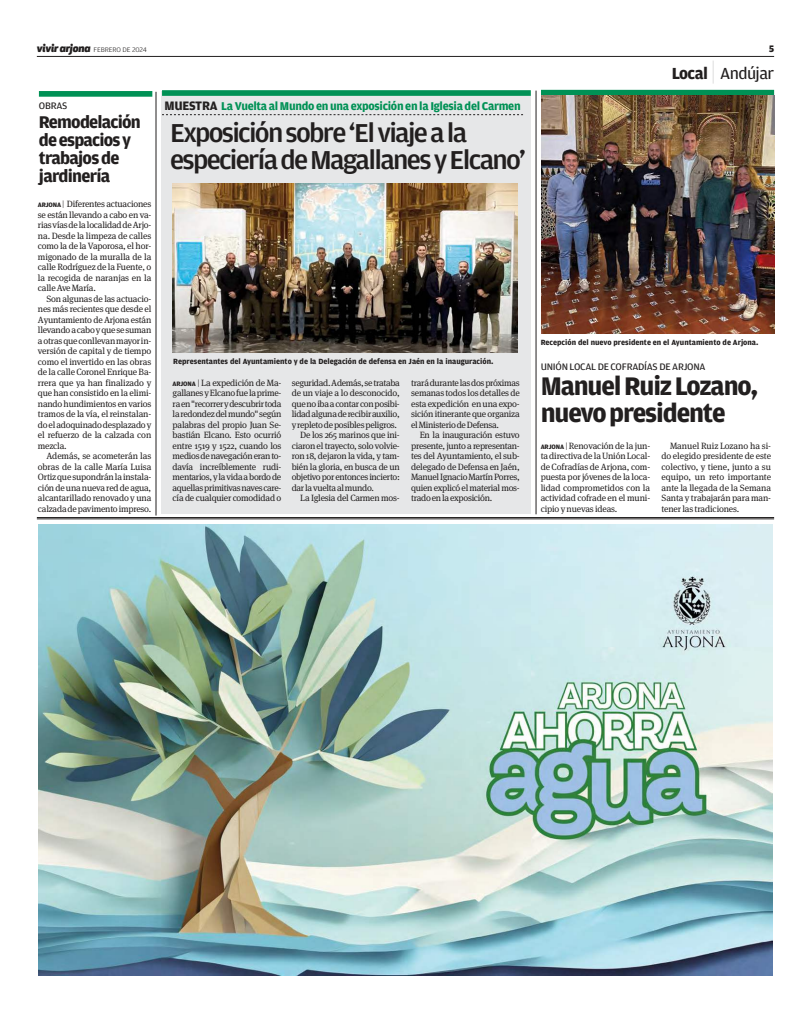
<style>
.page{position:relative;width:811px;height:1021px;background:#fff}
.page>*{position:absolute;margin:0;border:0;box-sizing:border-box;transform-origin:0 0}
.t1{font:500 27.5px/27.5px "Amplitude";letter-spacing:-.06em;color:#221f1f;scale:1.05 1}
.t2{font:700 27px/27px "Amplitude";letter-spacing:-.045em;color:#221f1f}
.t3{font:700 18px/18px "Amplitude";letter-spacing:-.045em;color:#221f1f}
.t4{font:17px "Amplitude";letter-spacing:-.035em;color:#221f1f;scale:1.05 1}
.t5{font:700 12px "Amplitude";letter-spacing:-.025em;color:#009155}
.t6{font:10px "Amplitude";letter-spacing:-.025em;color:#221f1f;scale:1.05 1}
.t7{font:900 10px "Amplitude";color:#221f1f}
.t8{font:9.1px/10.5px "Meta Serif OT";letter-spacing:-.025em;color:#221f1f;text-align:justify}
.t9{font:700 8px "Amplitude";color:#221f1f}
.t10{font:300 7px "Amplitude";letter-spacing:-.01em;color:#221f1f;scale:1.1 1}
.s1{font-family:"Apex New";font-weight:800;font-style:italic;font-size:11px}
.s2{font-family:"Amplitude";font-weight:700;font-size:6.8px}
.s3{font-family:"Amplitude";font-weight:300}
.s4{font-size:13px;color:#221f1f}
.s5{font-weight:700}
.s6{font-family:"Apex New";font-weight:100;font-size:23px}
</style>
<div class="page">
<hr style="left:37px;top:517px;width:737px;height:1px;background:#221f1f">
<hr style="left:37px;top:518px;width:737px;height:1px;background:#221f1f">
<img style="left:39px;top:524px;width:733px;height:451px">
<hr style="left:37px;top:56px;width:737px;height:1px;background:#221f1f">
<div style="left:162px;top:91px;width:369px;height:423px;background:#e6e7e8"></div>
<div style="left:162px;top:90px;width:369px;height:6px;background:#009155"></div>
<svg style="left:162px;top:114px;width:361px;height:1px"></svg>
<img style="left:173px;top:183px;width:344px;height:169px">
<hr style="left:536px;top:91px;width:1px;height:423px;background:#221f1f">
<div style="left:541px;top:90px;width:233px;height:5px;background:#009155"></div>
<hr style="left:156px;top:92px;width:1px;height:423px;background:#221f1f">
<div style="left:39px;top:91px;width:113px;height:6px;background:#009155"></div>
<img style="left:541px;top:96px;width:233px;height:238px">
<p class="t10" style="left:37px;top:47px;width:102px"><span class="s1">vivir arjona</span> FEBRERO DE 2024</p>
<p class="t7" style="left:769px;top:43px;width:7px">5</p>
<p class="t6" style="left:39px;top:100px;width:29px">OBRAS</p>
<h3 class="t3" style="left:39px;top:114px;width:104px">Remodelación deespaciosy trabajosde jardinería</h3>
<p class="t8" style="left:38px;top:199px;width:115px"><span class="s2">ARJONA</span> <span class="s3">|</span> Diferentes actuaciones se están llevando a cabo en va&shy;riasvíasdelalocalidaddeArjo&shy;na. Desde la limpeza de calles como la de la Vaporosa, el hor&shy;migonado de la muralla de la calle Rodríguez de la Fuente, o la recogida de naranjas en la calleAveMaría.</p>
<p class="t8" style="left:38px;top:294px;width:115px;text-indent:8px">Son algunas de las actuacio&shy;nes más recientes que desde el Ayuntamiento de Arjona están llevandoacaboyquesesuman aotrasqueconllevanmayorin&shy;versión de capital y de tiempo como el invertido en las obras de la calle Coronel Enrique Ba&shy;rrera que ya han finalizado y que han consistido en la elimi&shy;nando hundimientos en varios tramos de la vía, el reinstalan&shy;doeladoquinadodesplazado y el refuerzo de la calzada con mezcla.</p>
<p class="t8" style="left:38px;top:451px;width:115px;text-indent:8px">Además, se acometerán las obras de la calle María Luisa Ortiz que supondránlainstala&shy;ción de una nueva red de agua, alcantarillado renovado y una calzadadepavimentoimpreso.</p>
<h3 class="t5" style="left:164px;top:101px;width:358px"><span class="s4">MUESTRA</span> La Vuelta al Mundo en una exposición en la Iglesia del Carmen</h3>
<h1 class="t1" style="left:170px;top:120px;width:340px">Exposiciónsobre‘Elviajeala especieríadeMagallanesyElcano’</h1>
<p class="t9" style="left:173px;top:357px;width:322px">Representantes del Ayuntamiento y de la Delegación de defensa en Jaén en la inauguración.</p>
<p class="t8" style="left:173px;top:378px;width:110px"><span class="s2">ARJONA</span> <span class="s3">|</span> La expedición de Ma&shy;gallanesyElcano fuelaprime&shy;raen"recorrerydescubrirtoda laredondezdelmundo"según palabras del propio Juan Se&shy;bastián Elcano. Esto ocurrió entre 1519 y 1522, cuando los mediosdenavegacióneran to&shy;davía increíblemente rudi&shy;mentarios, yla vida abordode aquellasprimitivasnavescare&shy;cía de cualquier comodidad o</p>
<p class="t8" style="left:292px;top:378px;width:110px">seguridad.Además,se trataba</p>
<p class="t8" style="left:292px;top:388px;width:110px">de un viaje a lo desconocido,</p>
<p class="t8" style="left:292px;top:399px;width:110px">quenoibaacontarconposibi-</p>
<p class="t8" style="left:292px;top:409px;width:110px">lidadalgunaderecibirauxilio,</p>
<p class="t8" style="left:292px;top:420px;width:107px">y repletodeposiblespeligros.</p>
<p class="t8" style="left:300px;top:430px;width:101px">De los 265 marinos que ini-</p>
<p class="t8" style="left:292px;top:441px;width:110px">ciaron el trayecto, solo volvie-</p>
<p class="t8" style="left:292px;top:451px;width:110px">ron 18, dejaron la vida, y tam-</p>
<p class="t8" style="left:292px;top:462px;width:110px">bién la gloria, en busca de un</p>
<p class="t8" style="left:292px;top:472px;width:110px">objetivoporentoncesincierto:</p>
<p class="t8" style="left:292px;top:483px;width:84px">darla vueltaalmundo.</p>
<p class="t8" style="left:300px;top:493px;width:101px">La Iglesia del Carmen mos-</p>
<p class="t8" style="left:411px;top:378px;width:110px">trarádurantelasdospróximas semanas todos los detalles de esta expedición en una expo&shy;sición itinerante que organiza elMinisteriodeDefensa.</p>
<p class="t8" style="left:411px;top:430px;width:110px;text-indent:8px">En la inauguración estuvo presente, junto a representan&shy;tes del Ayuntamiento, el sub&shy;delegado de Defensa en Jaén, Manuel IgnacioMartínPorres, quien explicó el material mos&shy;tradoenlaexposición.</p>
<h3 class="t4" style="left:672px;top:64px;width:99px"><span class="s5">Local</span> <span class="s6">|</span> Andújar</h3>
<p class="t9" style="left:541px;top:338px;width:219px">Recepción del nuevo presidente en el Ayuntamiento de Arjona.</p>
<p class="t6" style="left:540px;top:361px;width:159px">UNIÓN LOCAL DE COFRADÍAS DE ARJONA</p>
<h2 class="t2" style="left:540px;top:373px;width:219px">ManuelRuizLozano, nuevopresidente</h2>
<p class="t8" style="left:540px;top:441px;width:111px"><span class="s2">ARJONA</span> <span class="s3">|</span> Renovación de la jun&shy;ta directiva delaUnión Local&shy;de Cofradías de Arjona, com&shy;puesta por jóvenes de la loca&shy;lidad comprometidos con la actividad cofrade en el muni&shy;cipio y nuevasideas.</p>
<p class="t8" style="left:661px;top:441px;width:111px;text-indent:8px">Manuel Ruiz Lozano ha si&shy;do elegido presidente de este colectivo, y tiene, junto a su equipo, un reto importante ante la llegada de la Semana Santa y trabajarán para man&shy;tenerlas tradiciones.</p>
</div>
